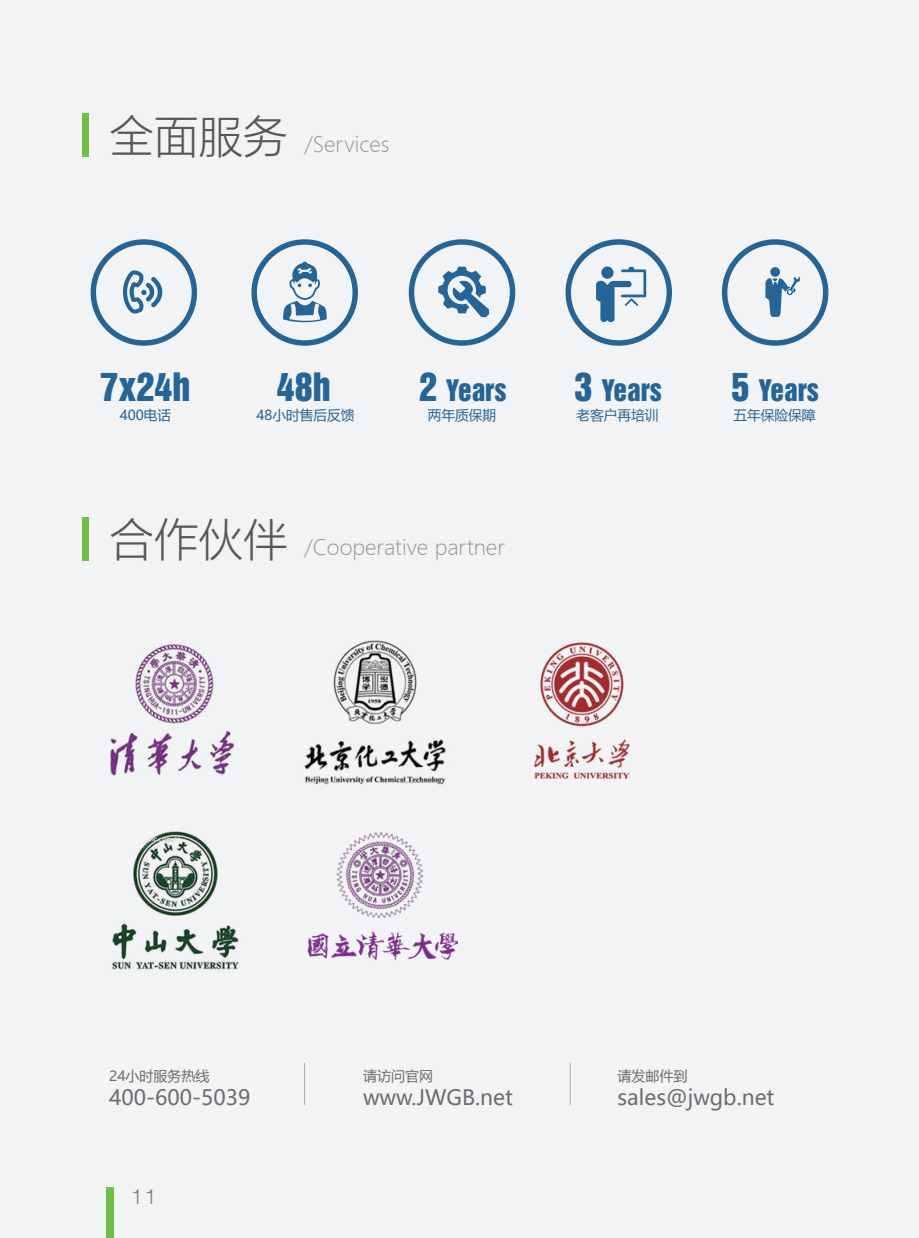
<style>
.page{position:relative;width:919px;height:1238px;background:#fff}
.page>*{position:absolute;margin:0;border:0;box-sizing:border-box;transform-origin:0 0}
.t1{font:35.85px "Helvetica Inserat LT";color:#256497}
.t2{font:27.3px "Helvetica Inserat LT";color:#256497}
.t3{font:21px "Microsoft Ya Hei";color:#6c6d70}
.t4{font:300 21px "Microsoft Ya Hei";color:#939598}
.t5{font:300 21px "Helvetica LT";color:#808285}
.t6{font:13.95px "Microsoft Ya Hei";color:#6c6d70}
.t7{font:13.65px "Microsoft Ya Hei";color:#256497}
.s1{font-size:44.55px;color:#57585a}
.s2{font-size:35.85px}
</style>
<div class="page">
<div style="left:0;top:0;width:918px;height:1237px;background:#f2f3f4"></div>
<div style="left:82px;top:114px;width:6px;height:43px;background:#71bf44"></div>
<div style="left:82px;top:517px;width:6px;height:43px;background:#71bf44"></div>
<div style="left:107px;top:1187px;width:7px;height:50px;background:#71bf44"></div>
<img style="left:109px;top:640px;width:521px;height:148px">
<img style="left:111px;top:831px;width:346px;height:140px">
<hr style="left:304px;top:1062px;width:1px;height:42px;background:#a8a9ad">
<hr style="left:569px;top:1062px;width:1px;height:42px;background:#a8a9ad">
<svg style="left:91px;top:239px;width:106px;height:107px"></svg>
<svg style="left:251px;top:239px;width:107px;height:107px"></svg>
<svg style="left:409px;top:239px;width:106px;height:107px"></svg>
<svg style="left:565px;top:239px;width:107px;height:107px"></svg>
<svg style="left:721px;top:239px;width:107px;height:107px"></svg>
<p class="t4" style="left:109px;top:130px;width:282px"><span class="s1">全面服务</span> /Services</p>
<p class="t1" style="left:101px;top:365px;width:91px">7x24h</p>
<p class="t7" style="left:120px;top:406px;width:53px">400电话</p>
<p class="t1" style="left:277px;top:365px;width:55px">48h</p>
<p class="t7" style="left:256px;top:406px;width:99px">48小时售后反馈</p>
<p class="t2" style="left:419px;top:374px;width:89px"><span class="s2">2</span> Years</p>
<p class="t7" style="left:428px;top:406px;width:70px">两年质保期</p>
<p class="t4" style="left:109px;top:533px;width:397px"><span class="s1">合作伙伴</span> /Cooperative partner</p>
<p class="t2" style="left:574px;top:374px;width:89px"><span class="s2">3</span> Years</p>
<p class="t7" style="left:576px;top:406px;width:83px">老客户再培训</p>
<p class="t2" style="left:731px;top:374px;width:89px"><span class="s2">5</span> Years</p>
<p class="t7" style="left:733px;top:406px;width:83px">五年保险保障</p>
<p class="t6" style="left:109px;top:1066px;width:102px">24小时服务热线</p>
<p class="t3" style="left:109px;top:1083px;width:143px">400-600-5039</p>
<p class="t5" style="left:131px;top:1183px;width:27px">11</p>
<p class="t6" style="left:363px;top:1066px;width:71px">请访问官网</p>
<p class="t3" style="left:363px;top:1083px;width:151px">www.JWGB.net</p>
<p class="t6" style="left:617px;top:1066px;width:71px">请发邮件到</p>
<p class="t3" style="left:617px;top:1083px;width:158px">sales@jwgb.net</p>
</div>
